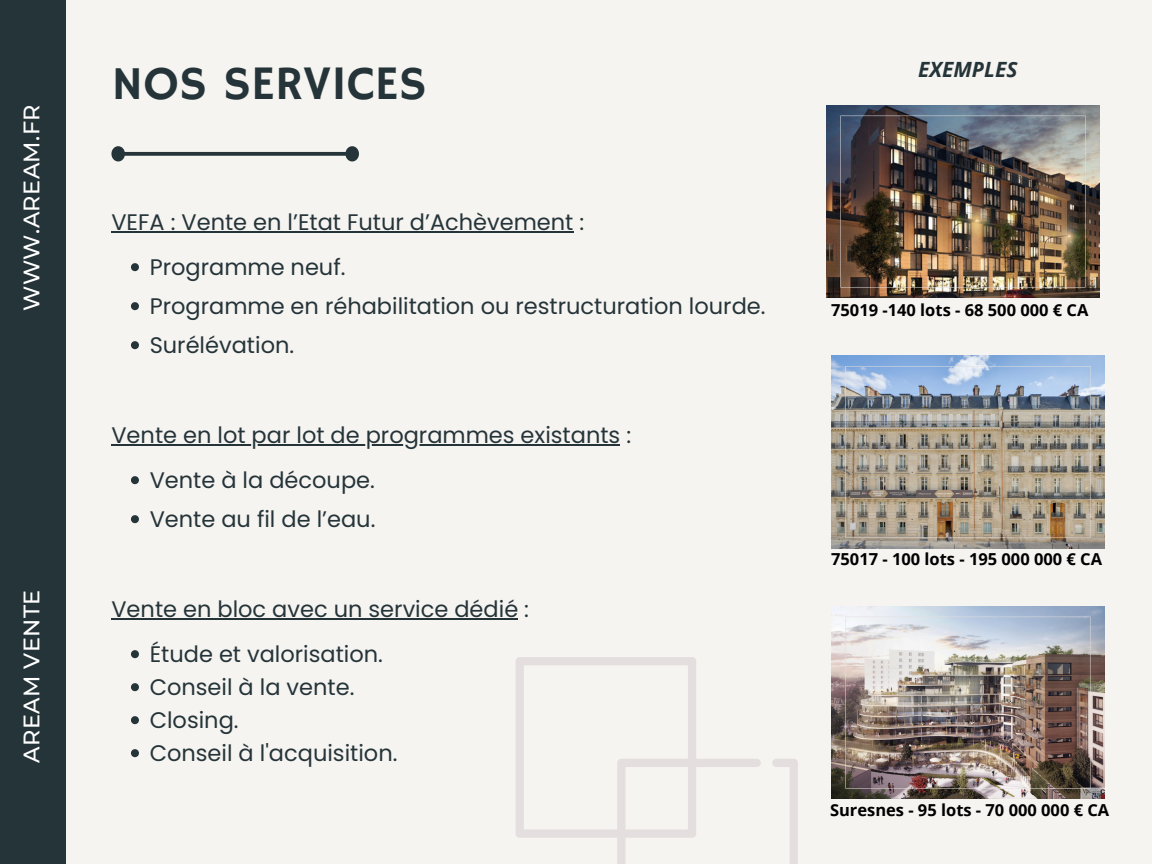
<style>
.page{position:relative;width:1152px;height:864px;background:#f6f4f1}
.page>*{position:absolute;margin:0;border:0;box-sizing:border-box;transform-origin:0 0}
.t1{font:48px "Hammersmith One";color:#253439}
.t2{font:22.5px/39px "Poppins";color:#253439}
.t3{font:500 22.35px "Montserrat";letter-spacing:.02em;color:#fff}
.t4{font:italic 700 21px "Open Sans";color:#253439}
.t5{font:700 16.5px "Open Sans";color:#000}
</style>
<div class="page">
<svg style="left:516px;top:657px;width:282px;height:207px"></svg>
<img style="left:831px;top:606px;width:274px;height:193px">
<img style="left:826px;top:105px;width:274px;height:193px">
<svg style="left:128px;top:152px;width:215px;height:4px"></svg>
<svg style="left:111px;top:146px;width:17px;height:16px"></svg>
<svg style="left:343px;top:146px;width:16px;height:16px"></svg>
<img style="left:831px;top:356px;width:274px;height:192px">
<svg style="left:131px;top:263px;width:8px;height:8px"></svg>
<svg style="left:131px;top:302px;width:8px;height:8px"></svg>
<svg style="left:131px;top:341px;width:8px;height:8px"></svg>
<svg style="left:131px;top:476px;width:8px;height:8px"></svg>
<svg style="left:131px;top:515px;width:8px;height:8px"></svg>
<svg style="left:131px;top:650px;width:8px;height:8px"></svg>
<svg style="left:131px;top:683px;width:8px;height:8px"></svg>
<svg style="left:131px;top:716px;width:8px;height:8px"></svg>
<svg style="left:131px;top:749px;width:8px;height:8px"></svg>
<hr style="left:111px;top:231px;width:463px;height:2px;background:#253439">
<hr style="left:111px;top:444px;width:509px;height:2px;background:#253439">
<hr style="left:111px;top:618px;width:407px;height:2px;background:#253439">
<img style="left:840px;top:116px;width:246px;height:172px">
<img style="left:845px;top:366px;width:245px;height:172px">
<img style="left:845px;top:617px;width:245px;height:172px">
<div style="left:0;top:0;width:65px;height:864px;background:#253439"></div>
<p class="t3" style="left:18px;top:311px;width:208px;rotate:-90deg">WWW.AREAM.FR</p>
<p class="t3" style="left:18px;top:763px;width:175px;rotate:-90deg">AREAM VENTE</p>
<h1 class="t1" style="left:111px;top:56px;width:317px">NOS SERVICES</h1>
<p class="t2" style="left:111px;top:202px;width:474px">VEFA : Vente en l’Etat Futur d’Achèvement :</p>
<p class="t2" style="left:150px;top:247px;width:617px">Programme neuf.<br>Programme en réhabilitation ou restructuration lourde.<br>Surélévation.</p>
<p class="t2" style="left:111px;top:415px;width:521px">Vente en lot par lot de programmes existants :</p>
<p class="t2" style="left:150px;top:460px;width:227px">Vente à la découpe.<br>Vente au fil de l’eau.</p>
<p class="t2" style="left:111px;top:589px;width:419px">Vente en bloc avec un service dédié :</p>
<p class="t2" style="left:150px;top:637px;width:249px;line-height:33px">Étude et valorisation.<br>Conseil à la vente.<br>Closing.<br>Conseil à l'acquisition.</p>
<p class="t4" style="left:918px;top:55px;width:101px">EXEMPLES</p>
<p class="t5" style="left:831px;top:298px;width:259px">75019 -140 lots - 68 500 000 € CA</p>
<p class="t5" style="left:831px;top:548px;width:273px">75017 - 100 lots - 195 000 000 € CA</p>
<p class="t5" style="left:830px;top:798px;width:281px">Suresnes - 95 lots - 70 000 000 € CA</p>
</div>
